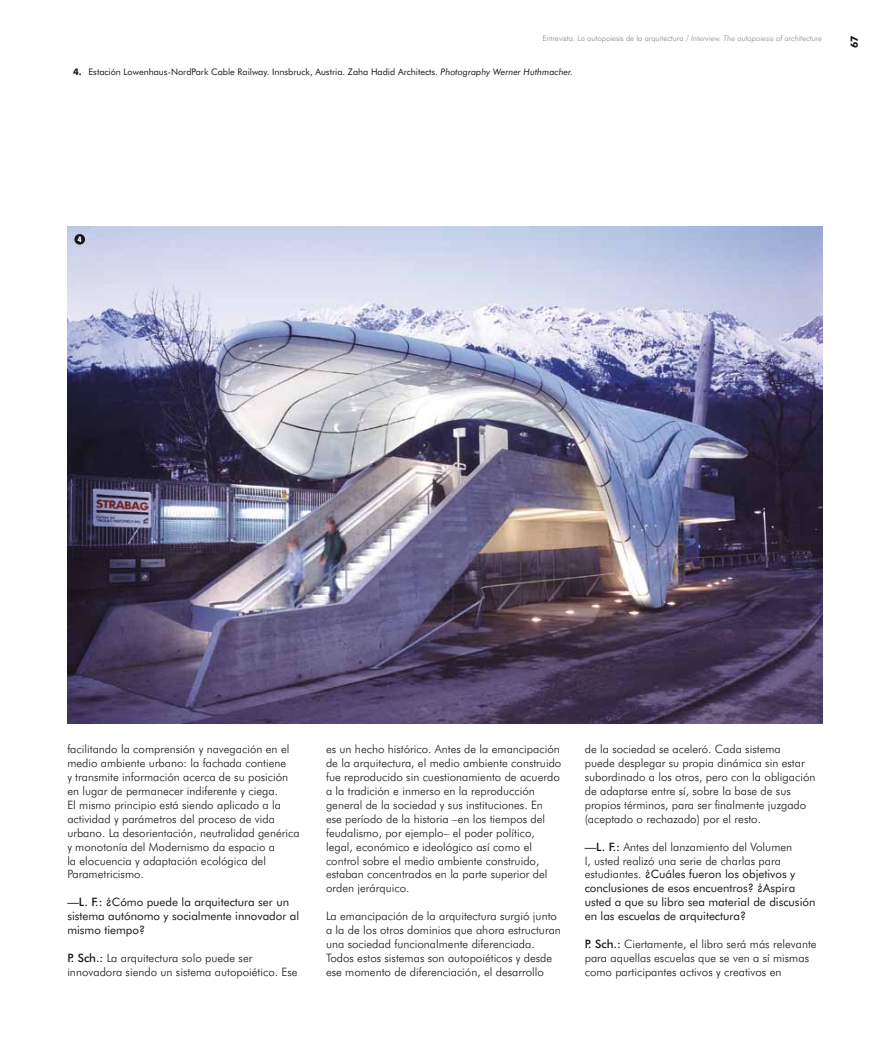
<style>
.page{position:relative;width:886px;height:1046px;background:#fff}
.page>*{position:absolute;margin:0;border:0;box-sizing:border-box;transform-origin:0 0}
.t1{font:300 11.5px/13.9px "Futura BT";color:#1a171c}
.t2{font:11.5px/13.9px "Futura BT";color:#1a171c}
.t3{font:700 10px "Futura BT";color:#1a171c}
.t4{font:9px "Futura BT";color:#1a171c}
.t5{font:300 7.75px "Futura BT";color:#87888a}
.t6{font:900 condensed 7.5px "Futura BT";color:#fff}
.s1{font-style:italic}
.s2{font-weight:700}
.s3{font-weight:500}
.s4{font-weight:300}
</style>
<div class="page">
<img style="left:67px;top:227px;width:755px;height:496px">
<div style="left:74px;top:234px;width:11px;height:10px;background:#1a171c;border-radius:50%"></div>
<p class="t5" style="left:542px;top:34px;width:281px">Entrevista. La autopoiesis de la arquitectura / <span class="s1">Interview. The autopoiesis of architecture</span></p>
<p class="t4" style="left:73px;top:66px;width:501px"><span class="s2">4.</span> Estación Lowenhaus-NordPark Cable Railway. Innsbruck, Austria. Zaha Hadid Architects. <span class="s1">Photography Werner Huthmacher.</span></p>
<p class="t3" style="left:848px;top:48px;width:14px;rotate:-90deg">67</p>
<p class="t6" style="left:78px;top:235px;width:5px">4</p>
<p class="t1" style="left:67px;top:742px;width:234px">facilitando la comprensión y navegación en el medio ambiente urbano: la fachada contiene<br>y transmite información acerca de su posición en lugar de permanecer indiferente y ciega.<br>El mismo principio está siendo aplicado a la actividad y parámetros del proceso de vida urbano. La desorientación, neutralidad genérica y monotonía del Modernismo da espacio a<br>la elocuencia y adaptación ecológica del Parametricismo.</p>
<p class="t2" style="left:67px;top:894px;width:233px"><span class="s3">—L. F.:</span> ¿Cómo puede la arquitectura ser un sistema autónomo y socialmente innovador al mismo tiempo?</p>
<p class="t1" style="left:67px;top:950px;width:232px"><span class="s3">P. Sch.:</span> La arquitectura solo puede ser innovadora siendo un sistema autopoiético. Ese</p>
<p class="t1" style="left:326px;top:742px;width:237px">es un hecho histórico. Antes de la emancipación de la arquitectura, el medio ambiente construido fue reproducido sin cuestionamiento de acuerdo a la tradición e inmerso en la reproducción general de la sociedad y sus instituciones. En ese período de la historia –en los tiempos del feudalismo, por ejemplo– el poder político, legal, económico e ideológico así como el control sobre el medio ambiente construido, estaban concentrados en la parte superior del orden jerárquico.</p>
<p class="t1" style="left:326px;top:908px;width:236px">La emancipación de la arquitectura surgió junto a la de los otros dominios que ahora estructuran una sociedad funcionalmente diferenciada.<br>Todos estos sistemas son autopoiéticos y desde ese momento de diferenciación, el desarrollo</p>
<p class="t1" style="left:585px;top:742px;width:232px">de la sociedad se aceleró. Cada sistema<br>puede desplegar su propia dinámica sin estar subordinado a los otros, pero con la obligación de adaptarse entre sí, sobre la base de sus propios términos, para ser finalmente juzgado (aceptado o rechazado) por el resto.</p>
<p class="t2" style="left:585px;top:839px;width:232px"><span class="s3">—L. F.:</span> <span class="s4">Antes del lanzamiento del Volumen<br>I , usted realizó una serie de charlas para estudiantes.</span> ¿Cuáles fueron los objetivos y conclusiones de esos encuentros? ¿Aspira usted a que su libro sea material de discusión en las escuelas de arquitectura?</p>
<p class="t1" style="left:585px;top:936px;width:233px"><span class="s3">P. Sch.:</span> Ciertamente, el libro será más relevante para aquellas escuelas que se ven a sí mismas como participantes activos y creativos en</p>
</div>
